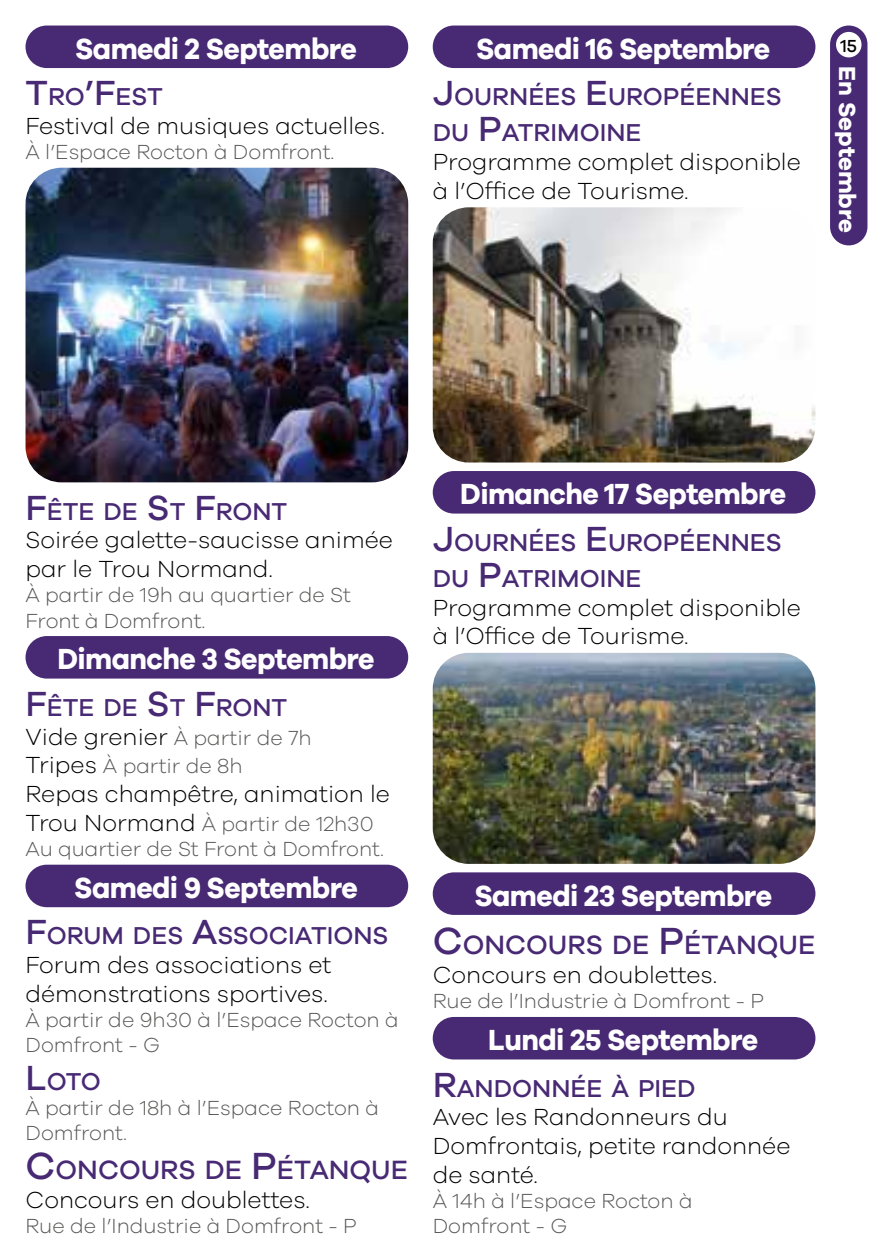
<style>
.page{position:relative;width:893px;height:1259px;background:#fff}
.page>*{position:absolute;margin:0;border:0;box-sizing:border-box;transform-origin:0 0}
.t1{font:700 30px "Galano Grotesque";letter-spacing:-.02em;color:#fff;scale:.95 1}
.t2{font:500 27.3px "Galano Grotesque";color:#482974}
.t3{font:500 25.2px/36px "Galano Grotesque";color:#482974}
.t4{font:300 24px/28.8px "Galano Grotesque";color:#000}
.t5{font:700 24px "Galano Grotesque";color:#fff}
.t6{font:300 21px/25.2px "Galano Grotesque";color:#575756}
.t7{font:500 18px "Galano Grotesque";color:#000}
.s1{font-size:36px}
.s2{font-size:21px;color:#575756}
.s3{font-size:24px;color:#000}
.s4{font-size:39px}
</style>
<div class="page">
<div style="left:830px;top:26px;width:37px;height:219px;background:#482974;border-radius:19px"></div>
<div style="left:836px;top:32px;width:25px;height:25px;background:#fff;border-radius:50%"></div>
<div style="left:26px;top:26px;width:382px;height:42px;background:#482974;border-radius:21px"></div>
<div style="left:433px;top:26px;width:382px;height:42px;background:#482974;border-radius:21px"></div>
<div style="left:433px;top:1017px;width:382px;height:42px;background:#482974;border-radius:21px"></div>
<div style="left:433px;top:471px;width:382px;height:42px;background:#482974;border-radius:21px"></div>
<div style="left:433px;top:872px;width:382px;height:43px;background:#482974;border-radius:21px"></div>
<div style="left:26px;top:636px;width:382px;height:42px;background:#482974;border-radius:21px"></div>
<div style="left:26px;top:864px;width:382px;height:43px;background:#482974;border-radius:21px"></div>
<img style="left:26px;top:168px;width:382px;height:314px">
<img style="left:433px;top:207px;width:382px;height:255px">
<img style="left:433px;top:653px;width:382px;height:211px">
<p class="t1" style="left:75px;top:30px;width:298px">Samedi 2 Septembre</p>
<p class="t3" style="left:26px;top:78px;width:139px"><span class="s1">T</span>RO<span class="s1">’F</span>EST</p>
<p class="t4" style="left:26px;top:111px;width:361px">Festival de musiques actuelles.</p>
<p class="t6" style="left:26px;top:139px;width:310px">À l’Espace Rocton à Domfront.</p>
<p class="t1" style="left:476px;top:30px;width:311px">Samedi 16 Septembre</p>
<p class="t3" style="left:433px;top:78px;width:351px"><span class="s1">J</span>OURNÉES <span class="s1">E</span>UROPÉENNES<br>DU <span class="s1">P</span>ATRIMOINE</p>
<p class="t4" style="left:433px;top:147px;width:370px">Programme complet disponible à l’Office de Tourisme.</p>
<p class="t7" style="left:840px;top:35px;width:18px">15</p>
<p class="t5" style="left:862px;top:66px;width:168px;rotate:90deg">En Septembre</p>
<p class="t3" style="left:26px;top:492px;width:263px"><span class="s1">F</span>ÊTE DE <span class="s1">S</span>T <span class="s1">F</span>RONT</p>
<p class="t4" style="left:26px;top:525px;width:369px">Soirée galette-saucisse animée par le Trou Normand.</p>
<p class="t6" style="left:26px;top:582px;width:327px">À partir de 19h au quartier de St<br>Front à Domfront.</p>
<p class="t1" style="left:57px;top:640px;width:335px">Dimanche 3 Septembre</p>
<p class="t3" style="left:26px;top:688px;width:263px"><span class="s1">F</span>ÊTE DE <span class="s1">S</span>T <span class="s1">F</span>RONT</p>
<p class="t4" style="left:26px;top:721px;width:288px">Vide grenier <span class="s2">À partir de 7h</span></p>
<p class="t6" style="left:26px;top:753px;width:219px"><span class="s3">Tripes</span> À partir de 8h</p>
<p class="t4" style="left:26px;top:779px;width:366px">Repas champêtre, animation le</p>
<p class="t6" style="left:26px;top:810px;width:360px"><span class="s3">Trou Normand</span> À partir de 12h30<br>Au quartier de St Front à Domfront.</p>
<p class="t1" style="left:74px;top:869px;width:300px">Samedi 9 Septembre</p>
<p class="t3" style="left:26px;top:917px;width:365px"><span class="s1">F</span>ORUM DES <span class="s1">A</span>SSOCIATIONS</p>
<p class="t4" style="left:26px;top:950px;width:307px">Forum des associations et démonstrations sportives.</p>
<p class="t6" style="left:26px;top:1006px;width:375px">À partir de 9h30 à l’Espace Rocton à<br>Domfront - G</p>
<p class="t3" style="left:26px;top:1062px;width:77px"><span class="s1">L</span> OTO</p>
<p class="t6" style="left:26px;top:1094px;width:355px">À partir de 18h à l’Espace Rocton à<br>Domfront.</p>
<p class="t2" style="left:26px;top:1153px;width:380px"><span class="s4">C</span>ONCOURS DE <span class="s4">P</span>ÉTANQUE</p>
<p class="t4" style="left:26px;top:1185px;width:286px">Concours en doublettes.</p>
<p class="t6" style="left:26px;top:1213px;width:333px">Rue de l’Industrie à Domfront - P</p>
<p class="t1" style="left:460px;top:475px;width:345px">Dimanche 17 Septembre</p>
<p class="t3" style="left:433px;top:523px;width:351px"><span class="s1">J</span>OURNÉES <span class="s1">E</span>UROPÉENNES<br>DU <span class="s1">P</span>ATRIMOINE</p>
<p class="t4" style="left:433px;top:592px;width:370px">Programme complet disponible à l’Office de Tourisme.</p>
<p class="t1" style="left:474px;top:877px;width:315px">Samedi 23 Septembre</p>
<p class="t2" style="left:433px;top:929px;width:380px"><span class="s4">C</span>ONCOURS DE <span class="s4">P</span>ÉTANQUE</p>
<p class="t4" style="left:433px;top:960px;width:286px">Concours en doublettes.</p>
<p class="t6" style="left:433px;top:988px;width:333px">Rue de l’Industrie à Domfront - P</p>
<p class="t1" style="left:488px;top:1021px;width:286px">Lundi 25 Septembre</p>
<p class="t3" style="left:433px;top:1069px;width:264px"><span class="s1">R</span>ANDONNÉE À PIED</p>
<p class="t4" style="left:433px;top:1102px;width:359px">Avec les Randonneurs du<br>Domfrontais, petite randonnée de santé.</p>
<p class="t6" style="left:433px;top:1188px;width:261px">À 14h à l’Espace Rocton à<br>Domfront - G</p>
</div>
